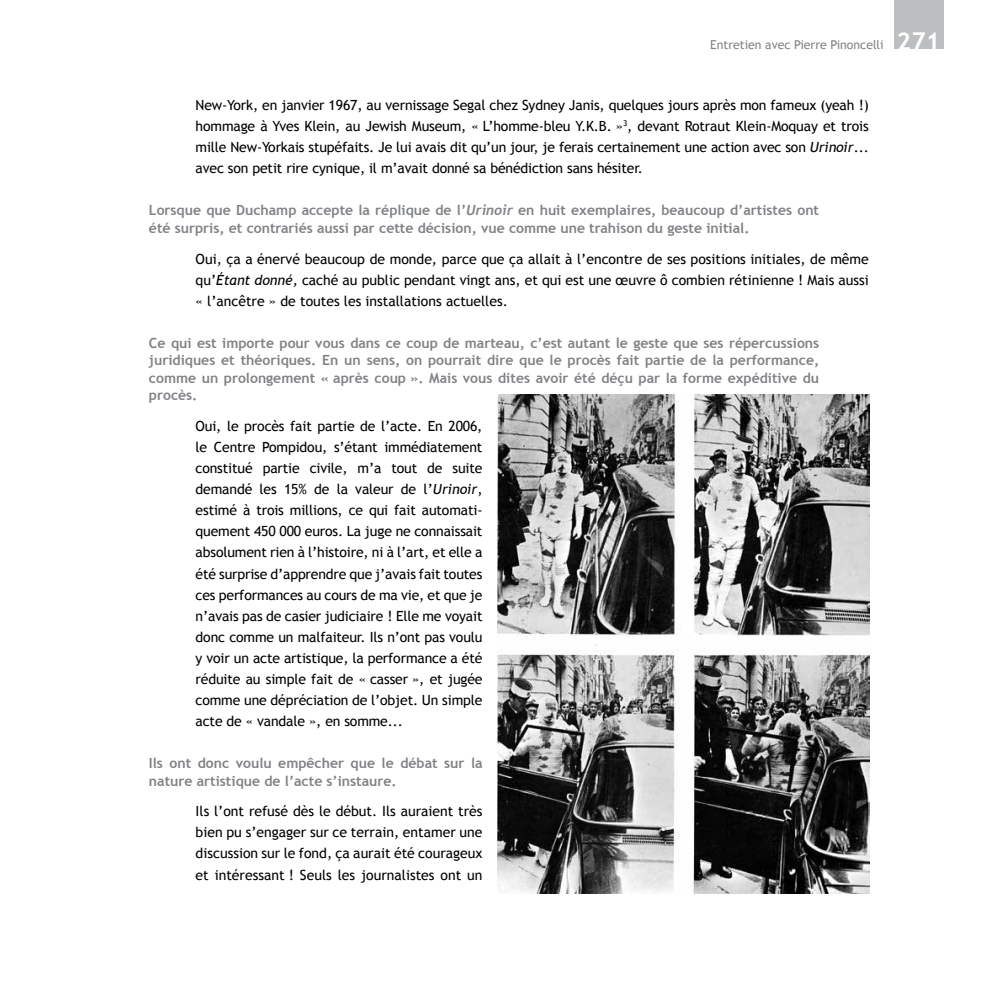
<style>
.page{position:relative;width:993px;height:993px;background:#fff}
.page>*{position:absolute;margin:0;border:0;box-sizing:border-box;transform-origin:0 0}
.t1{font:14px/21px "Trebuchet MS";letter-spacing:-.005em;color:#000;text-align:justify}
.t2{font:700 14px/17.5px "Trebuchet MS";color:#808285}
.t3{font:12.25px "Trebuchet MS";color:#808285}
.s1{font-weight:700;font-size:24.5px;color:#fff}
.s2{font-style:italic}
.s3{font-family:"Trebuchet";font-style:italic}
</style>
<div class="page">
<div style="left:893px;top:0;width:50px;height:49px;background:#bcbec0"></div>
<img style="left:497px;top:394px;width:372px;height:499px">
<p class="t3" style="left:710px;top:37px;width:231px">Entretien avec Pierre Pinoncelli <span class="s1">271</span></p>
<p class="t1" style="left:195px;top:94px;width:674px">New-York, en janvier 1967, au vernissage Segal chez Sydney Janis, quelques jours après mon fameux (yeah !) hommage à Yves Klein, au Jewish Museum, « L’homme-bleu Y.K.B. »<sup>3</sup>, devant Rotraut Klein-Moquay et trois mille New-Yorkais stupéfaits. Je lui avais dit qu’un jour, je ferais certainement une action avec son <span class="s2">Urinoir</span>... avec son petit rire cynique, il m’avait donné sa bénédiction sans hésiter.</p>
<p class="t2" style="left:149px;top:201px;width:671px">Lorsque que Duchamp accepte la réplique de l’<span class="s3">Urinoir</span> en huit exemplaires, beaucoup d’artistes ont été surpris, et contrariés aussi par cette décision, vue comme une trahison du geste initial.</p>
<p class="t1" style="left:195px;top:248px;width:674px">Oui, ça a énervé beaucoup de monde, parce que ça allait à l’encontre de ses positions initiales, de même qu’<span class="s2">Étant donné,</span> caché au public pendant vingt ans, et qui est une œuvre ô combien rétinienne ! Mais aussi « l’ancêtre » de toutes les installations actuelles.</p>
<p class="t2" style="left:149px;top:334px;width:671px;text-align:justify">Ce qui est importe pour vous dans ce coup de marteau, c’est autant le geste que ses répercussions juridiques et théoriques. En un sens, on pourrait dire que le procès fait partie de la performance, comme un prolongement « après coup ». Mais vous dites avoir été déçu par la forme expéditive du procès.</p>
<p class="t1" style="left:195px;top:416px;width:288px">Oui, le procès fait partie de l’acte. En 2006, le Centre Pompidou, s’étant immédiatement constitué partie civile, m’a tout de suite demandé les 15% de la valeur de l’<span class="s2">Urinoir</span>, estimé à trois millions, ce qui fait automati&shy;quement 450 000 euros. La juge ne connaissait absolument rien à l’histoire, ni à l’art, et elle a été surprise d’apprendre que j’avais fait toutes ces performances au cours de ma vie, et que je n’avais pas de casier judiciaire ! Elle me voyait donc comme un malfaiteur. Ils n’ont pas voulu y voir un acte artistique, la performance a été réduite au simple fait de « casser », et jugée comme une dépréciation de l’objet. Un simple acte de « vandale », en somme...</p>
<p class="t2" style="left:149px;top:754px;width:335px">Ils ont donc voulu empêcher que le débat sur la nature artistique de l’acte s’instaure.</p>
<p class="t1" style="left:195px;top:800px;width:288px">Ils l’ont refusé dès le début. Ils auraient très bien pu s’engager sur ce terrain, entamer une discussion sur le fond, ça aurait été courageux et intéressant ! Seuls les journalistes ont un</p>
</div>
